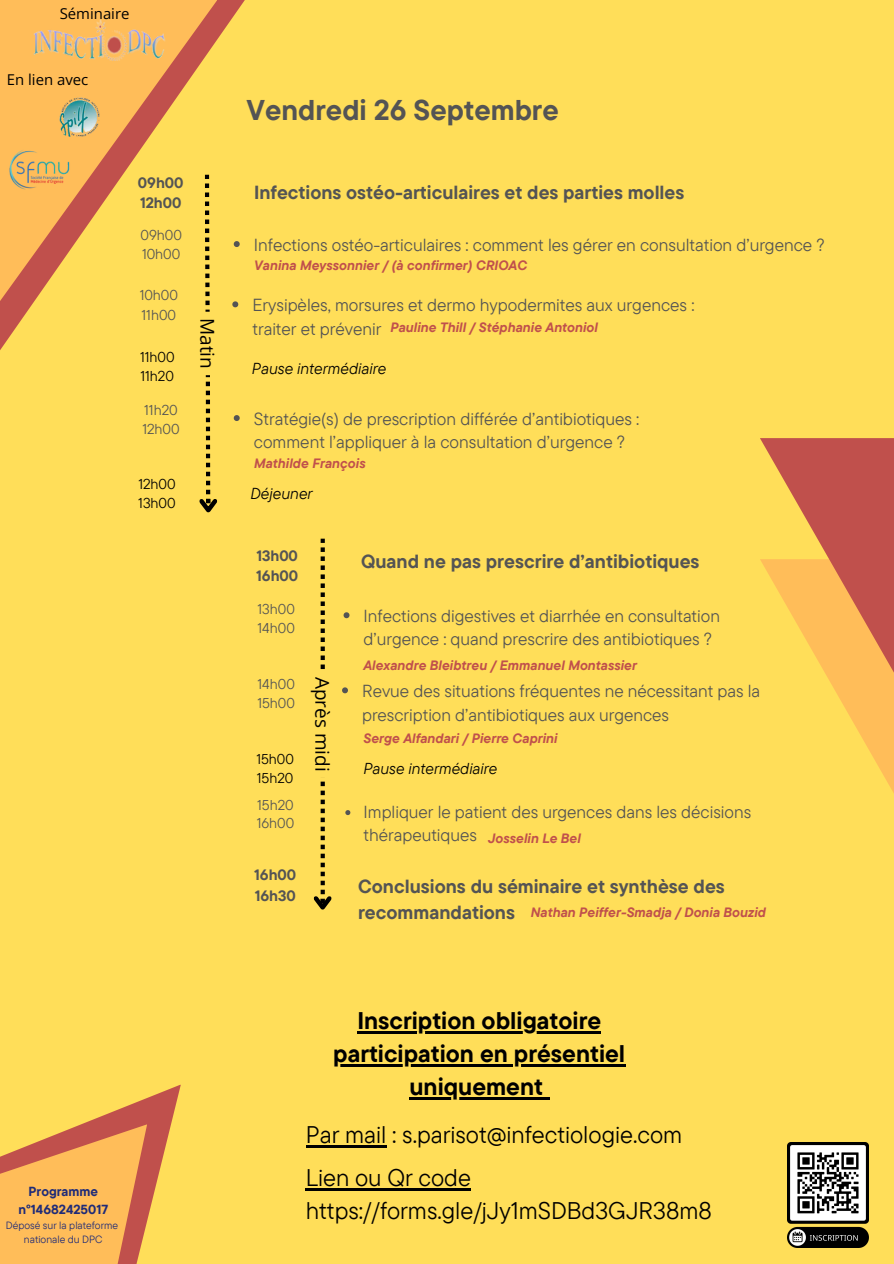
<style>
.page{position:relative;width:894px;height:1264px;background:#fff}
.page>*{position:absolute;margin:0;border:0;box-sizing:border-box;transform-origin:0 0}
.t1{font:700 28.5px "TT Commons Pro";color:#545454}
.t2{font:24px/32.7px "TT Commons Pro";color:#000}
.t3{font:700 24px "TT Commons Pro";color:#000}
.t4{font:19.05px "Open Sans";letter-spacing:-.005em;color:#000}
.t5{font:700 18.9px/26.1px "TT Commons Pro";color:#545454}
.t6{font:18.9px "Open Sans";color:#000}
.t7{font:17.4px/23.9px "TT Commons Pro";color:#545454}
.t8{font:italic 15.9px "TT Commons Pro";color:#000}
.t9{font:italic 15.75px "TT Commons Pro";color:#000}
.t10{font:700 15px/20.2px "TT Commons Pro";color:#545454}
.t11{font:14.85px "Open Sans";color:#000}
.t12{font:14.25px "TT Commons Pro";color:#545454}
.t13{font:14.25px "TT Commons Pro";color:#000}
.t14{font:italic 700 13.5px "TT Commons Pro";color:#c0504c}
.t15{font:700 13.2px/17.5px "TT Commons Pro";color:#1f2b78;text-align:center}
.t16{font:10.5px "TT Commons Pro";color:#1f2b78}
</style>
<div class="page">
<div style="left:0;top:0;width:893px;height:1263px;background:#ffde59"></div>
<svg style="left:0;top:0;width:245px;height:350px"></svg>
<svg style="left:0;top:0;width:217px;height:301px"></svg>
<svg style="left:343px;top:612px;width:6px;height:6px"></svg>
<svg style="left:342px;top:687px;width:6px;height:6px"></svg>
<svg style="left:313px;top:538px;width:18px;height:371px"></svg>
<svg style="left:345px;top:810px;width:5px;height:5px"></svg>
<svg style="left:824px;top:672px;width:69px;height:120px"></svg>
<svg style="left:760px;top:438px;width:133px;height:234px"></svg>
<svg style="left:0;top:1084px;width:181px;height:179px"></svg>
<img style="left:787px;top:1142px;width:81px;height:105px">
<hr style="left:357px;top:1031px;width:244px;height:2px;background:#000">
<hr style="left:333px;top:1064px;width:292px;height:2px;background:#000">
<hr style="left:409px;top:1096px;width:134px;height:3px;background:#000">
<svg style="left:543px;top:1097px;width:6px;height:2px"></svg>
<hr style="left:306px;top:1145px;width:80px;height:2px;background:#000">
<hr style="left:306px;top:1188px;width:165px;height:2px;background:#000">
<svg style="left:199px;top:174px;width:18px;height:338px"></svg>
<svg style="left:234px;top:241px;width:6px;height:6px"></svg>
<svg style="left:232px;top:301px;width:6px;height:6px"></svg>
<svg style="left:234px;top:415px;width:6px;height:6px"></svg>
<img style="left:54px;top:89px;width:55px;height:53px">
<img style="left:29px;top:18px;width:145px;height:42px">
<img style="left:9px;top:146px;width:64px;height:47px">
<p class="t11" style="left:60px;top:4px;width:71px">Séminaire</p>
<h2 class="t11" style="left:7px;top:70px;width:83px">En lien avec</h2>
<h6 class="t1" style="left:246px;top:91px;width:313px">Vendredi 26 Septembre</h6>
<p class="t10" style="left:138px;top:172px;width:47px">09h00<br>12h00</p>
<p class="t5" style="left:254px;top:179px;width:431px">Infections ostéo-articulaires et des parties molles</p>
<p class="t7" style="left:254px;top:232px;width:572px">Infections ostéo-articulaires : comment les gérer en consultation d’urgence ?</p>
<p class="t12" style="left:140px;top:226px;width:43px">09h00</p>
<p class="t12" style="left:142px;top:245px;width:40px">10h00</p>
<h4 class="t14" style="left:254px;top:256px;width:275px">Vanina Meyssonnier / (à confirmer) CRIOAC</h4>
<p class="t12" style="left:140px;top:286px;width:40px">10h00</p>
<p class="t12" style="left:141px;top:305px;width:36px">11h00</p>
<p class="t13" style="left:140px;top:347px;width:36px">11h00</p>
<p class="t13" style="left:140px;top:367px;width:35px">11h20</p>
<p class="t12" style="left:144px;top:401px;width:35px">11h20</p>
<p class="t12" style="left:142px;top:420px;width:39px">12h00</p>
<h6 class="t13" style="left:138px;top:475px;width:39px">12h00</h6>
<h4 class="t13" style="left:138px;top:494px;width:39px">13h00</h4>
<p class="t4" style="left:221px;top:318px;width:53px;rotate:90deg">Matin</p>
<p class="t7" style="left:252px;top:292px;width:443px">Erysipèles, morsures et dermo hypodermites aux urgences : traiter et prévenir</p>
<p class="t14" style="left:390px;top:319px;width:209px">Pauline Thill / Stéphanie Antoniol</p>
<p class="t8" style="left:252px;top:358px;width:136px">Pause intermédiaire</p>
<p class="t7" style="left:254px;top:406px;width:387px">Stratégie(s) de prescription différée d’antibiotiques : comment l’appliquer à la consultation d’urgence ?</p>
<p class="t14" style="left:254px;top:454px;width:113px">Mathilde François</p>
<p class="t8" style="left:250px;top:482px;width:64px">Déjeuner</p>
<p class="t10" style="left:256px;top:545px;width:43px">13h00<br>16h00</p>
<p class="t5" style="left:361px;top:548px;width:340px">Quand ne pas prescrire d’antibiotiques</p>
<p class="t7" style="left:363px;top:603px;width:358px">Infections digestives et diarrhée en consultation d’urgence : quand prescrire des antibiotiques ?</p>
<p class="t12" style="left:257px;top:599px;width:39px">13h00</p>
<p class="t12" style="left:257px;top:618px;width:39px">14h00</p>
<p class="t12" style="left:257px;top:674px;width:39px">14h00</p>
<h6 class="t12" style="left:257px;top:693px;width:39px">15h00</h6>
<h4 class="t13" style="left:256px;top:750px;width:39px">15h00</h4>
<p class="t13" style="left:257px;top:768px;width:38px">15h20</p>
<p class="t12" style="left:257px;top:795px;width:38px">15h20</p>
<p class="t12" style="left:257px;top:814px;width:39px">16h00</p>
<p class="t6" style="left:335px;top:676px;width:96px;rotate:90deg">Après midi</p>
<p class="t10" style="left:254px;top:864px;width:43px">16h00<br>16h30</p>
<p class="t14" style="left:363px;top:656px;width:275px">Alexandre Bleibtreu / Emmanuel Montassier</p>
<h1 class="t7" style="left:362px;top:678px;width:399px">Revue des situations fréquentes ne nécessitant pas la prescription d’antibiotiques aux urgences</h1>
<p class="t14" style="left:363px;top:729px;width:196px">Serge Alfandari / Pierre Caprini</p>
<p class="t9" style="left:363px;top:757px;width:136px">Pause intermédiaire</p>
<p class="t7" style="left:363px;top:799px;width:389px">Impliquer le patient des urgences dans les décisions thérapeutiques</p>
<p class="t14" style="left:488px;top:829px;width:94px">Josselin Le Bel</p>
<p class="t5" style="left:358px;top:872px;width:368px">Conclusions du séminaire et synthèse des recommandations</p>
<p class="t14" style="left:530px;top:903px;width:236px">Nathan Peiffer-Smadja / Donia Bouzid</p>
<p class="t15" style="left:18px;top:1182px;width:91px">Programme n°14682425017</p>
<p class="t16" style="left:6px;top:1218px;width:114px">Déposé sur la plateforme</p>
<p class="t16" style="left:24px;top:1232px;width:80px">nationale du DPC</p>
<p class="t3" style="left:357px;top:1005px;width:245px">Inscription obligatoire</p>
<p class="t3" style="left:333px;top:1038px;width:293px">participation en présentiel</p>
<p class="t3" style="left:409px;top:1070px;width:135px">uniquement</p>
<p class="t2" style="left:306px;top:1117px;width:378px">Par mail : s.parisot@infectiologie.com</p>
<p class="t2" style="left:306px;top:1160px;width:407px">Lien ou Qr code https://forms.gle/jJy1mSDBd3GJR38m8</p>
</div>
